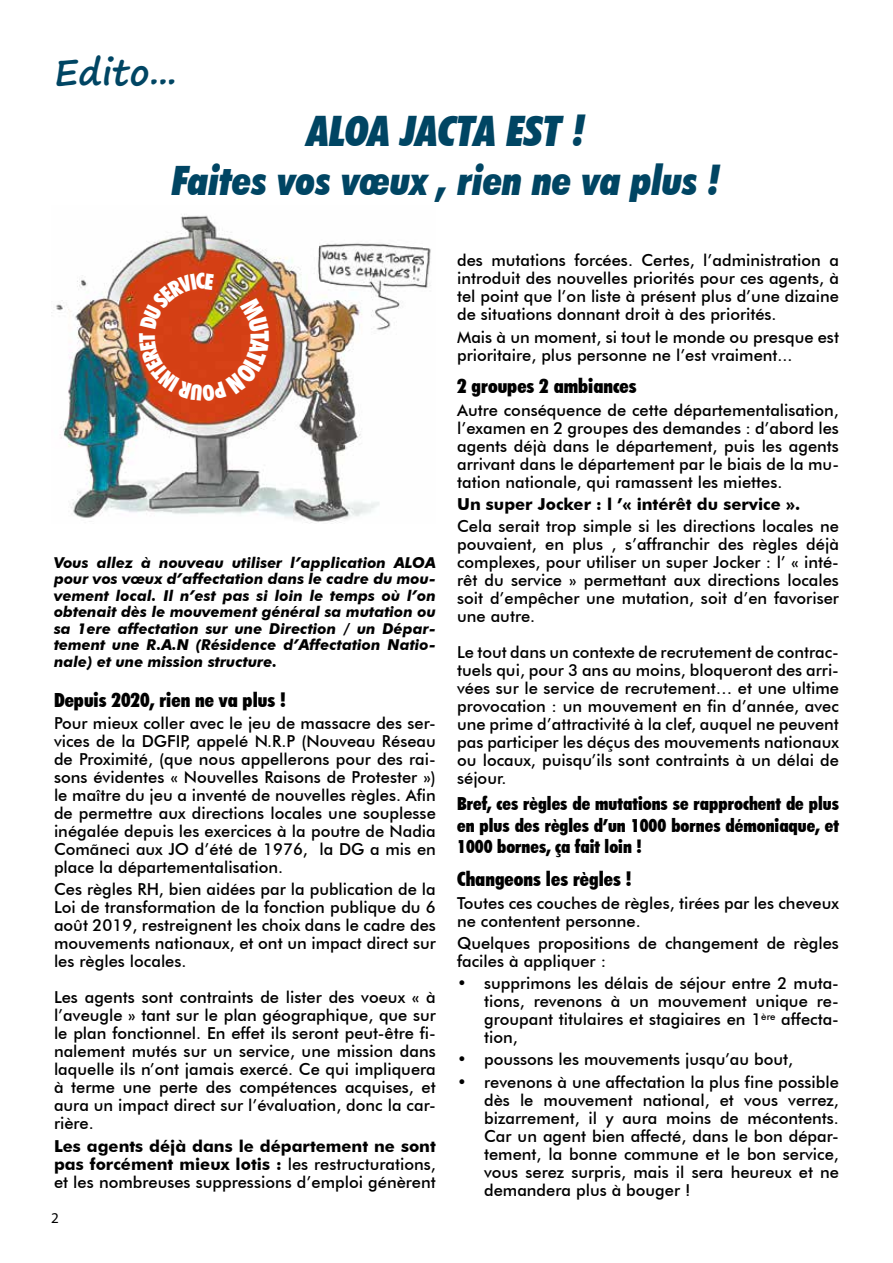
<style>
.page{position:relative;width:893px;height:1263px;background:#fff}
.page>*{position:absolute;margin:0;border:0;box-sizing:border-box;transform-origin:0 0}
.t1{font:italic 900 condensed 42px "Futura BT";color:#004563}
.t2{font:italic 900 condensed 40.5px "Futura BT";color:#004563}
.t3{font:700 36px "Segoe Print";color:#004563}
.t4{font:900 condensed 19.5px "Futura BT";color:#000}
.t5{font:900 condensed 18px/21.6px "Futura BT";color:#000;text-align:justify}
.t6{font:500 16.5px/18px "Futura BT";color:#000;text-align:justify}
.t7{font:700 16.5px "Futura BT";color:#000}
.t8{font:italic 700 15px/16.5px "Futura BT";color:#000;text-align:justify}
.t9{font:15px "Myriad Pro";color:#000}
.s1{font-weight:700}
</style>
<div class="page">
<img style="left:56px;top:214px;width:375px;height:309px">
<img style="left:139px;top:273px;width:130px;height:128px">
<h3 class="t3" style="left:54px;top:39px;width:124px">Edito...</h3>
<h1 class="t1" style="left:308px;top:106px;width:279px">ALOA JACTA EST !</h1>
<h2 class="t2" style="left:172px;top:156px;width:549px">Faites vos vœux , rien ne va plus !</h2>
<p class="t8" style="left:54px;top:554px;width:383px">Vous allez à nouveau utiliser l’application ALOA pour vos vœux d’affectation dans le cadre du mou&shy;vement local. Il n’est pas si loin le temps où l’on obtenait dès le mouvement général sa mutation ou sa 1ere affectation sur une Direction / un Dépar&shy;tement une R.A.N (Résidence d’Affectation Natio&shy;nale) et une mission structure.</p>
<p class="t4" style="left:54px;top:688px;width:233px">Depuis 2020, rien ne va plus !</p>
<p class="t6" style="left:54px;top:714px;width:383px">Pour mieux coller avec le jeu de massacre des ser&shy;vices de la DGFIP, appelé N.R.P (Nouveau Réseau de Proximité, (que nous appellerons pour des rai&shy;sons évidentes « Nouvelles Raisons de Protester ») le maître du jeu a inventé de nouvelles règles. Afin de permettre aux directions locales une souplesse inégalée depuis les exercices à la poutre de Nadia Comãneci aux JO d’été de 1976, la DG a mis en place la départementalisation.</p>
<p class="t6" style="left:54px;top:880px;width:383px">Ces règles RH, bien aidées par la publication de la Loi de transformation de la fonction publique du 6 août 2019, restreignent les choix dans le cadre des mouvements nationaux, et ont un impact direct sur les règles locales.</p>
<p class="t6" style="left:54px;top:988px;width:383px">Les agents sont contraints de lister des voeux « à l’aveugle » tant sur le plan géographique, que sur le plan fonctionnel. En effet ils seront peut-être fi&shy;nalement mutés sur un service, une mission dans laquelle ils n’ont jamais exercé. Ce qui impliquera à terme une perte des compétences acquises, et aura un impact direct sur l’évaluation, donc la car&shy;rière.</p>
<p class="t6" style="left:54px;top:1137px;width:383px"><span class="s1">Les agents déjà dans le département ne sont pas forcément mieux lotis :</span> les restructurations, et les nombreuses suppressions d’emploi génèrent</p>
<p class="t9" style="left:51px;top:1209px;width:9px">2</p>
<p class="t6" style="left:457px;top:251px;width:383px">des mutations forcées. Certes, l’administration a introduit des nouvelles priorités pour ces agents, à tel point que l’on liste à présent plus d’une dizaine de situations donnant droit à des priorités.</p>
<p class="t6" style="left:457px;top:327px;width:383px">Mais à un moment, si tout le monde ou presque est prioritaire, plus personne ne l’est vraiment...</p>
<p class="t4" style="left:457px;top:375px;width:181px">2 groupes 2 ambiances</p>
<p class="t6" style="left:457px;top:401px;width:383px">Autre conséquence de cette départementalisation, l’examen en 2 groupes des demandes : d’abord les agents déjà dans le département, puis les agents arrivant dans le département par le biais de la mu&shy;tation nationale, qui ramassent les miettes.</p>
<p class="t7" style="left:457px;top:494px;width:345px">Un super Jocker : l ’« intérêt du service ».</p>
<p class="t6" style="left:457px;top:517px;width:383px">Cela serait trop simple si les directions locales ne pouvaient, en plus , s’affranchir des règles déjà complexes, pour utiliser un super Jocker : l’ « inté&shy;rêt du service » permettant aux directions locales soit d’empêcher une mutation, soit d’en favoriser une autre.</p>
<p class="t6" style="left:457px;top:643px;width:383px">Le tout dans un contexte de recrutement de contrac&shy;tuels qui, pour 3 ans au moins, bloqueront des arri&shy;vées sur le service de recrutement… et une ultime provocation : un mouvement en fin d’année, avec une prime d’attractivité à la clef, auquel ne peuvent pas participer les déçus des mouvements nationaux ou locaux, puisqu’ils sont contraints à un délai de séjour.</p>
<p class="t5" style="left:457px;top:793px;width:383px">Bref, ces règles de mutations se rapprochent de plus en plus des règles d’un 1000 bornes démoniaque, et 1000 bornes, ça fait loin !</p>
<p class="t4" style="left:457px;top:867px;width:176px">Changeons les règles !</p>
<p class="t6" style="left:457px;top:893px;width:383px">Toutes ces couches de règles, tirées par les cheveux ne contentent personne.</p>
<p class="t6" style="left:457px;top:934px;width:383px">Quelques propositions de changement de règles faciles à appliquer :</p>
<p class="t6" style="left:484px;top:974px;width:356px;text-indent:-27px">• supprimons les délais de séjour entre 2 muta&shy;tions, revenons à un mouvement unique re&shy;groupant titulaires et stagiaires en 1<sup>ère</sup> affecta&shy;tion,</p>
<p class="t6" style="left:457px;top:1050px;width:338px">• poussons les mouvements jusqu’au bout,</p>
<p class="t6" style="left:484px;top:1073px;width:356px;text-indent:-27px">• revenons à une affectation la plus fine possible dès le mouvement national, et vous verrez, bizarrement, il y aura moins de mécontents.<br>Car un agent bien affecté, dans le bon dépar&shy;tement, la bonne commune et le bon service, vous serez surpris, mais il sera heureux et ne demandera plus à bouger !</p>
</div>
